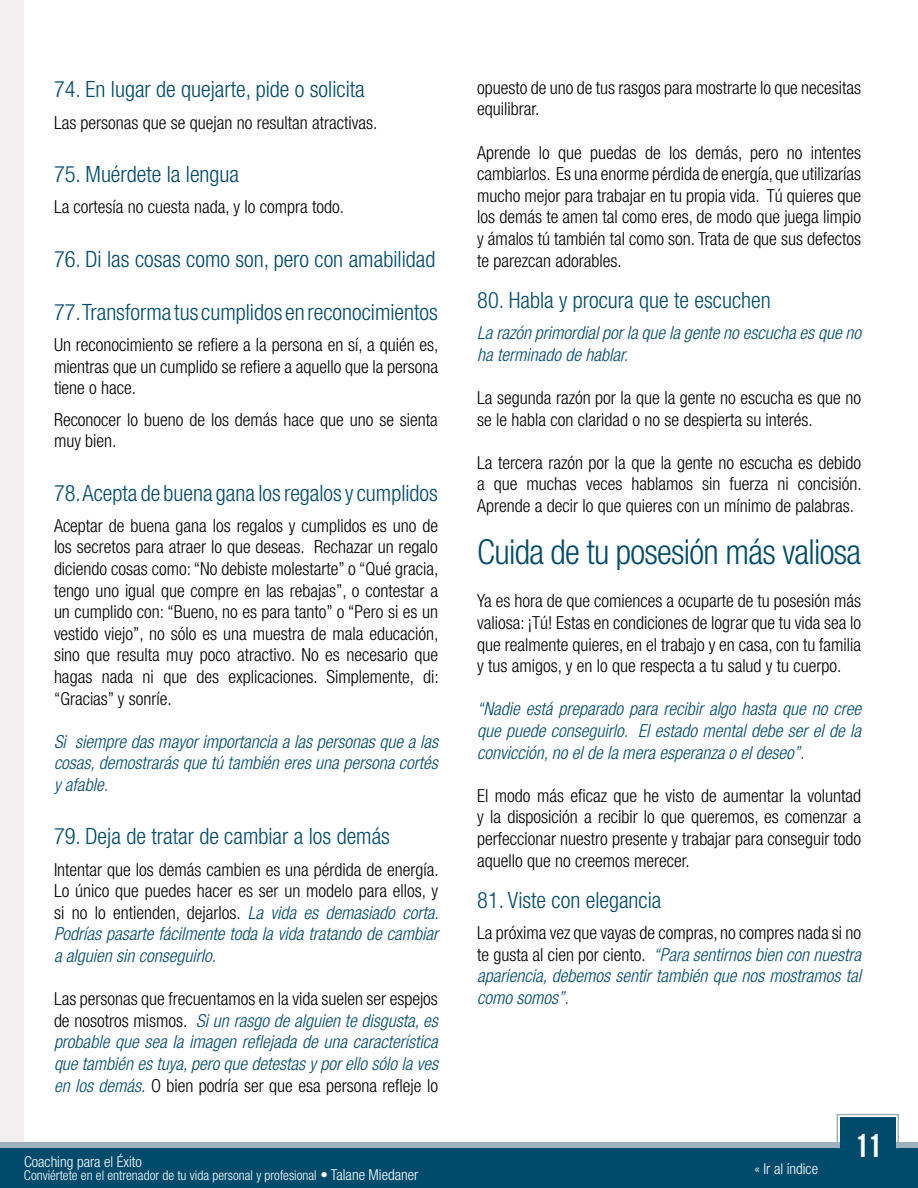
<style>
.page{position:relative;width:918px;height:1188px;background:#fff}
.page>*{position:absolute;margin:0;border:0;box-sizing:border-box;transform-origin:0 0}
.t1{font:300 condensed 34.5px "Helvetica Neue";letter-spacing:-.02em;color:#004b6b}
.t2{font:33px "Bebas Neue";color:#fff}
.t3{font:300 condensed 22.5px "Helvetica Neue";color:#004b6b}
.t4{font:300 condensed 18px/21.6px "Helvetica Neue";color:#000;text-align:justify}
.t5{font:italic 300 condensed 18px/21.6px "Helvetica Neue";color:#004b6b;text-align:justify}
.t6{font:300 condensed 15px "Helvetica Neue";color:#fff}
.t7{font:300 condensed 13.5px "Helvetica Neue";color:#fff}
.s1{font-style:italic;color:#004b6b}
.s2{font-style:normal;color:#000}
.s3{font-size:15px}
</style>
<div class="page">
<div style="left:0;top:0;width:24px;height:1188px;background:#f3eeef"></div>
<div style="left:0;top:1143px;width:918px;height:41px;background:linear-gradient(to right,#9fb1bc,#9fb1bc)"></div>
<div style="left:0;top:1149px;width:918px;height:39px;background:#004b6b"></div>
<div style="left:837px;top:1114px;width:62px;height:34px;border:2px solid #9fb1bc"></div>
<div style="left:840px;top:1118px;width:56px;height:70px;background:#004b6b"></div>
<p class="t3" style="left:54px;top:77px;width:312px">74. En lugar de quejarte, pide o solicita</p>
<p class="t4" style="left:54px;top:111px;width:325px">Las personas que se quejan no resultan atractivas.</p>
<p class="t3" style="left:54px;top:161px;width:187px">75. Muérdete la lengua</p>
<p class="t4" style="left:54px;top:196px;width:292px">La cortesía no cuesta nada, y lo compra todo.</p>
<p class="t3" style="left:54px;top:246px;width:383px">76. Di las cosas como son, pero con amabilidad</p>
<p class="t3" style="left:54px;top:299px;width:385px">77. Transforma tus cumplidos en reconocimientos</p>
<p class="t4" style="left:54px;top:334px;width:386px">Un reconocimiento se refiere a la persona en sí, a quién es, mientras que un cumplido se refiere a aquello que la persona tiene o hace.</p>
<p class="t4" style="left:54px;top:408px;width:385px">Reconocer lo bueno de los demás hace que uno se sienta muy bien.</p>
<p class="t3" style="left:54px;top:480px;width:385px">78. Acepta de buena gana los regalos y cumplidos</p>
<p class="t4" style="left:54px;top:515px;width:386px">Aceptar de buena gana los regalos y cumplidos es uno de los secretos para atraer lo que deseas. Rechazar un regalo diciendo cosas como: “No debiste molestarte” o “Qué gracia, tengo uno igual que compre en las rebajas”, o contestar a un cumplido con: “Bueno, no es para tanto” o “Pero si es un vestido viejo”, no sólo es una muestra de mala educación, sino que resulta muy poco atractivo. No es necesario que hagas nada ni que des explicaciones. Simplemente, di: “Gracias” y sonríe.</p>
<p class="t5" style="left:54px;top:731px;width:386px">Si siempre das mayor importancia a las personas que a las cosas, demostrarás que tú también eres una persona cortés y afable.</p>
<p class="t3" style="left:54px;top:824px;width:338px">79. Deja de tratar de cambiar a los demás</p>
<p class="t4" style="left:54px;top:858px;width:386px">Intentar que los demás cambien es una pérdida de energía.<br>Lo único que puedes hacer es ser un modelo para ellos, y si no lo entienden, dejarlos. <span class="s1">La vida es demasiado corta.<br>Podrías pasarte fácilmente toda la vida tratando de cambiar a alguien sin conseguirlo.</span></p>
<p class="t5" style="left:54px;top:988px;width:386px"><span class="s2">Las personas que frecuentamos en la vida suelen ser espejos de nosotros mismos.</span> Si un rasgo de alguien te disgusta, es probable que sea la imagen reflejada de una característica que también es tuya, pero que detestas y por ello sólo la ves en los demás. <span class="s2">O bien podría ser que esa persona refleje lo</span></p>
<p class="t6" style="left:24px;top:1153px;width:119px">Coaching para el Éxito</p>
<p class="t7" style="left:24px;top:1168px;width:396px">Conviértete en el entrenador de tu vida personal y profesional <span class="s3">• Talane Miedaner</span></p>
<p class="t4" style="left:477px;top:77px;width:386px">opuesto de uno de tus rasgos para mostrarte lo que necesitas equilibrar.</p>
<p class="t4" style="left:477px;top:141px;width:386px">Aprende lo que puedas de los demás, pero no intentes cambiarlos. Es una enorme pérdida de energía, que utilizarías mucho mejor para trabajar en tu propia vida. Tú quieres que los demás te amen tal como eres, de modo que juega limpio y ámalos tú también tal como son. Trata de que sus defectos te parezcan adorables.</p>
<p class="t3" style="left:477px;top:287px;width:295px">80. Habla y procura que te escuchen</p>
<p class="t5" style="left:477px;top:322px;width:385px">La razón primordial por la que la gente no escucha es que no ha terminado de hablar.</p>
<p class="t4" style="left:477px;top:387px;width:385px">La segunda razón por la que la gente no escucha es que no se le habla con claridad o no se despierta su interés.</p>
<p class="t4" style="left:477px;top:452px;width:386px">La tercera razón por la que la gente no escucha es debido a que muchas veces hablamos sin fuerza ni concisión.<br>Aprende a decir lo que quieres con un mínimo de palabras.</p>
<h1 class="t1" style="left:477px;top:532px;width:386px">Cuida de tu posesión más valiosa</h1>
<p class="t4" style="left:477px;top:590px;width:386px">Ya es hora de que comiences a ocuparte de tu posesión más valiosa: ¡Tú! Estas en condiciones de lograr que tu vida sea lo que realmente quieres, en el trabajo y en casa, con tu familia y tus amigos, y en lo que respecta a tu salud y tu cuerpo.</p>
<p class="t5" style="left:477px;top:698px;width:385px">“Nadie está preparado para recibir algo hasta que no cree que puede conseguirlo. El estado mental debe ser el de la convicción, no el de la mera esperanza o el deseo”.</p>
<p class="t4" style="left:477px;top:785px;width:386px">El modo más eficaz que he visto de aumentar la voluntad y la disposición a recibir lo que queremos, es comenzar a perfeccionar nuestro presente y trabajar para conseguir todo aquello que no creemos merecer.</p>
<p class="t3" style="left:477px;top:887px;width:186px">81. Viste con elegancia</p>
<p class="t5" style="left:477px;top:922px;width:386px"><span class="s2">La próxima vez que vayas de compras, no compres nada si no te gusta al cien por ciento.</span> “Para sentirnos bien con nuestra apariencia, debemos sentir también que nos mostramos tal como somos”.</p>
<p class="t6" style="left:754px;top:1160px;width:65px">« Ir al índice</p>
<h2 class="t2" style="left:855px;top:1127px;width:28px">11</h2>
</div>
